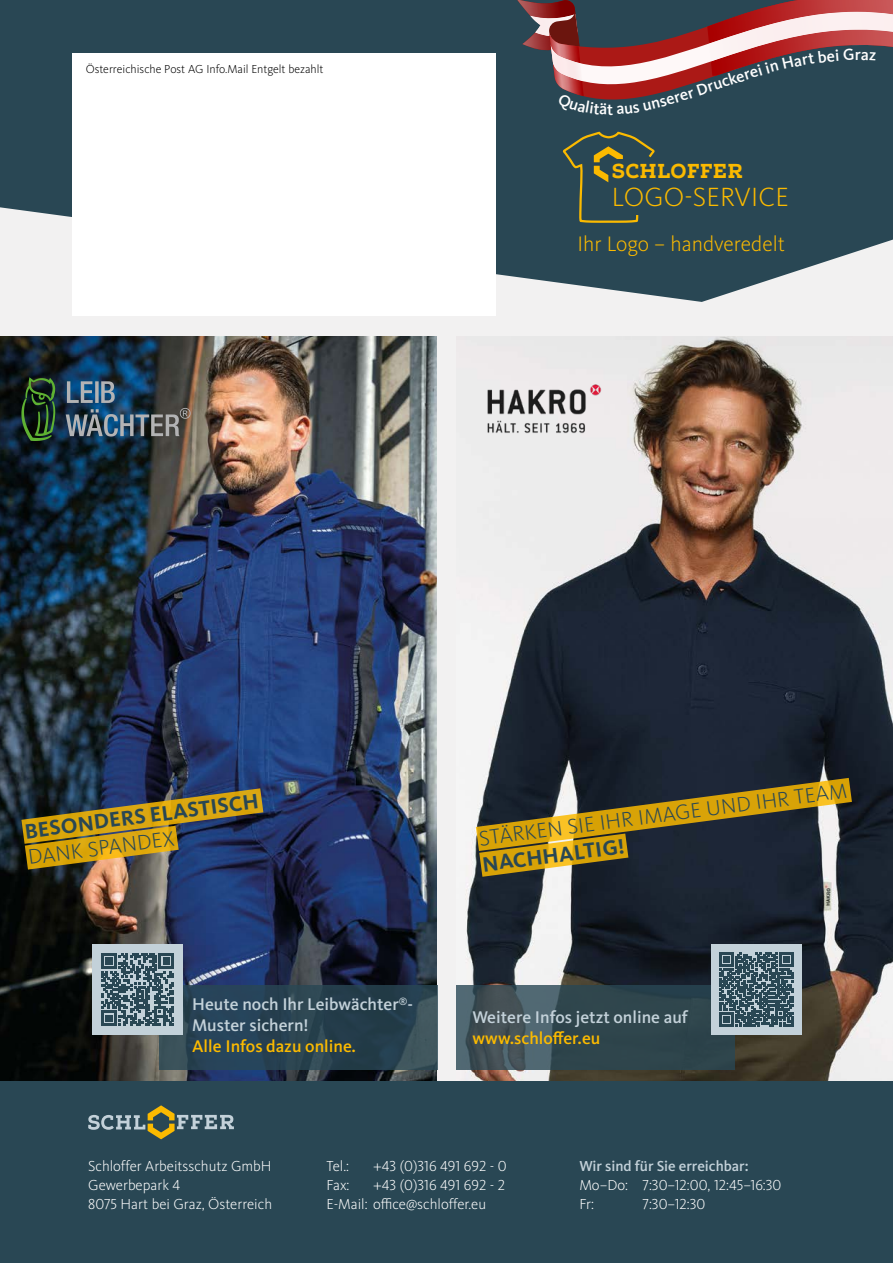
<style>
.page{position:relative;width:893px;height:1263px;background:#fff}
.page>*{position:absolute;margin:0;border:0;box-sizing:border-box;transform-origin:0 0}
.t1{font:300 27.3px "Kievit Pro";letter-spacing:.01em;color:#fbba00}
.t2{font:300 21.75px "Kievit Pro";color:#fbba00}
.t3{font:700 21.6px/25.7px "Kievit Pro";color:#294754}
.t4{font:300 21.6px "Kievit Pro";color:#294754}
.t5{font:800 20.1px "Nexa Slab";letter-spacing:.015em;color:#fbba00}
.t6{font:500 17.55px/21px "Kievit Pro";color:#c3d1d9}
.t7{font:500 17.55px "Kievit Pro";color:#fbba00}
.t8{font:500 16.5px "Kievit Pro";color:#fff}
.t9{font:500 16.35px "Kievit Pro";color:#fff}
.t10{font:300 15px/18.8px "Kievit Pro";color:#fff}
.t11{font:300 12px "Kievit Pro";color:#000}
.s1{font-size:16.5px}
.s2{font-weight:300}
.s3{font-weight:500;color:#c3d1d9}
</style>
<div class="page">
<div style="left:0;top:183px;width:893px;height:923px;background:#f2f1f1"></div>
<svg style="left:0;top:0;width:893px;height:302px;background:#445e69"></svg>
<svg style="left:560px;top:130px;width:96px;height:94px;background:#3d524b"></svg>
<img style="left:456px;top:336px;width:437px;height:746px">
<img style="left:0;top:336px;width:437px;height:746px">
<svg style="left:476px;top:778px;width:376px;height:99px;background:#6b5e31"></svg>
<svg style="left:456px;top:985px;width:279px;height:84px;background:#374c54"></svg>
<div style="left:711px;top:944px;width:91px;height:91px;background:#c3d1d9"></div>
<svg style="left:719px;top:952px;width:75px;height:75px"></svg>
<img style="left:21px;top:788px;width:242px;height:81px">
<svg style="left:159px;top:985px;width:278px;height:84px;background:#294352"></svg>
<div style="left:92px;top:944px;width:91px;height:91px;background:#c3d1d9"></div>
<svg style="left:101px;top:953px;width:73px;height:73px"></svg>
<svg style="left:21px;top:377px;width:34px;height:64px;background:#224020"></svg>
<img style="left:66px;top:381px;width:125px;height:55px">
<img style="left:476px;top:374px;width:127px;height:70px">
<div style="left:0;top:1082px;width:893px;height:181px;background:#294754"></div>
<svg style="left:88px;top:1105px;width:146px;height:34px"></svg>
<div style="left:72px;top:53px;width:424px;height:262px;background:#fff"></div>
<svg style="left:517px;top:0;width:376px;height:115px;background:#6f565d"></svg>
<p class="t11" style="left:86px;top:61px;width:239px">Österreichische Post AG Info.Mail Entgelt bezahlt</p>
<p class="t9" style="left:677px;top:87px;width:83px;rotate:-18deg"><span class="s1">er D</span>ruck<span class="s1">e</span>re</p>
<p class="t5" style="left:612px;top:158px;width:132px">SCHLOFFER</p>
<p class="t1" style="left:612px;top:181px;width:178px">LOGO-SERVICE</p>
<p class="t2" style="left:578px;top:231px;width:209px">Ihr Logo – handveredelt</p>
<p class="t8" style="left:855px;top:45px;width:8px">r</p>
<p class="t3" style="left:23px;top:820px;width:237px;rotate:-8deg">BESONDERS ELASTISCH<br><span class="s2">DANK SPANDEX</span></p>
<p class="t6" style="left:192px;top:994px;width:222px">Heute noch Ihr Leibwächter<sup>®</sup>-<br>Muster sichern!</p>
<p class="t7" style="left:192px;top:1036px;width:165px">Alle Infos dazu online.</p>
<p class="t4" style="left:478px;top:827px;width:372px;rotate:-8deg">STÄRKEN SIE IHR IMAGE UND IHR TEAM</p>
<p class="t3" style="left:481px;top:852px;width:145px;rotate:-8deg">NACHHALTIG!</p>
<p class="t6" style="left:472px;top:1007px;width:217px">Weitere Infos jetzt online auf</p>
<p class="t7" style="left:472px;top:1028px;width:130px">www.schloffer.eu</p>
<p class="t10" style="left:88px;top:1157px;width:185px">Schloffer Arbeitsschutz GmbH<br>Gewerbepark 4<br>8075 Hart bei Graz, Österreich</p>
<p class="t10" style="left:327px;top:1157px;width:24px">Tel.:</p>
<p class="t10" style="left:373px;top:1157px;width:135px">+43 (0)316 491 692 - 0</p>
<p class="t10" style="left:327px;top:1175px;width:180px;text-indent:46px">+43 (0)316 491 692 - 2<br>E-Mail: office@schloffer.eu</p>
<p class="t10" style="left:327px;top:1175px;width:24px">Fax:</p>
<p class="t10" style="left:579px;top:1157px;width:204px"><span class="s3">Wir sind für Sie erreichbar:<br></span>Mo–Do: 7:30–12:00, 12:45–16:30<br>Fr:</p>
<p class="t10" style="left:642px;top:1194px;width:65px">7:30–12:30</p>
</div>
